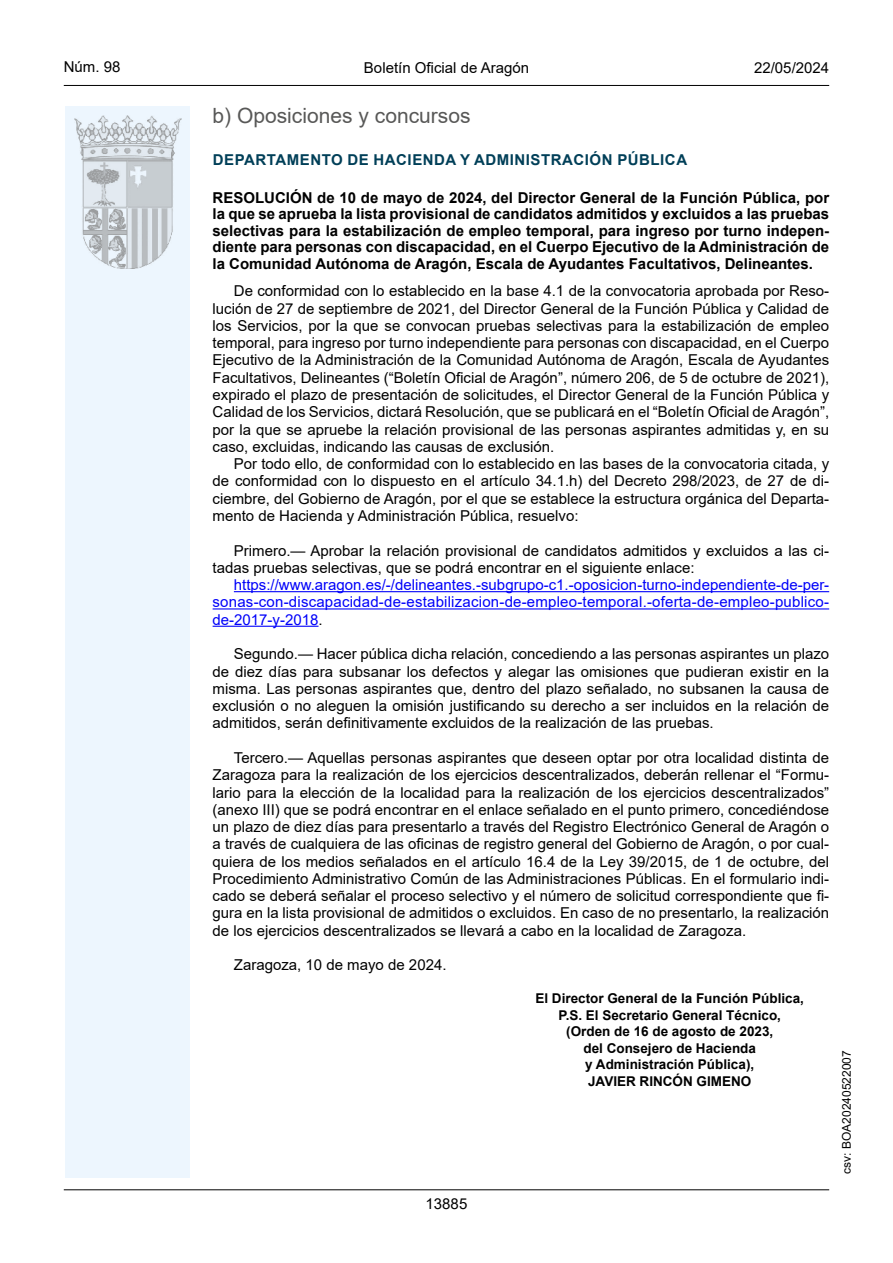
<style>
.page{position:relative;width:893px;height:1263px;background:#fff}
.page>*{position:absolute;margin:0;border:0;box-sizing:border-box;transform-origin:0 0}
.Sub_Seccion{font:21px "Arial";color:#585857}
.inicio_de_parrafo{font:15px/17.2px "Arial";color:#000;text-align:justify}
.Titulo_text{font:700 15px/16.5px "Arial";color:#000;text-align:justify}
.inicio_de_parrafo-2{font:15px/17.2px "Arial";letter-spacing:.015em;color:#0000fa;text-align:justify}
.emisor_text{font:700 15px "Arial";letter-spacing:.035em;color:#003f58}
.estilo_head-c{font:15px "Arial";color:#000}
.estilo_head-d{font:15px "Arial MT2";color:#000}
.estilo_head-i{font:15px "Arial MT2";color:#000}
.numero_pagina{font:15px "Arial MT2";color:#000}
.firma_der{font:700 13.5px "Arial";color:#000}
.estilo_head-i-2{font:12px "Arial MT2";color:#000}
.s1{font-family:"Arial MT2";color:#000}
</style>
<div class="page">
<div style="left:65px;top:106px;width:125px;height:1072px;background:#edf6fe"></div>
<img style="left:75px;top:115px;width:106px;height:153px">
<hr style="left:64px;top:85px;width:765px;height:1px;background:#000">
<hr style="left:64px;top:1189px;width:765px;height:1px;background:#000">
<hr style="left:234px;top:591px;width:595px;height:1px;background:#0000fa">
<hr style="left:213px;top:608px;width:616px;height:1px;background:#0000fa">
<hr style="left:213px;top:626px;width:106px;height:1px;background:#0000fa">
<p class="estilo_head-i" style="left:64px;top:57px;width:58px">Núm. 98</p>
<p class="estilo_head-c" style="left:364px;top:57px;width:167px">Boletín Oficial de Aragón</p>
<p class="estilo_head-d" style="left:754px;top:57px;width:77px">22/05/2024</p>
<h4 class="Sub_Seccion" style="left:213px;top:101px;width:259px">b) Oposiciones y concursos</h4>
<h5 class="emisor_text" style="left:213px;top:149px;width:476px">DEPARTAMENTO DE HACIENDA Y ADMINISTRACIÓN PÚBLICA</h5>
<p class="Titulo_text" style="left:213px;top:189px;width:618px">RESOLUCIÓN de 10 de mayo de 2024, del Director General de la Función Pública, por la que se aprueba la lista provisional de candidatos admitidos y excluidos a las pruebas selectivas para la estabilización de empleo temporal, para ingreso por turno indepen&shy;diente para personas con discapacidad, en el Cuerpo Ejecutivo de la Administración de la Comunidad Autónoma de Aragón, Escala de Ayudantes Facultativos, Delineantes.</p>
<p class="inicio_de_parrafo" style="left:213px;top:282px;width:618px;text-indent:21px">De conformidad con lo establecido en la base 4.1 de la convocatoria aprobada por Reso&shy;lución de 27 de septiembre de 2021, del Director General de la Función Pública y Calidad de los Servicios, por la que se convocan pruebas selectivas para la estabilización de empleo temporal, para ingreso por turno independiente para personas con discapacidad, en el Cuerpo Ejecutivo de la Administración de la Comunidad Autónoma de Aragón, Escala de Ayudantes Facultativos, Delineantes (“Boletín Oficial de Aragón”, número 206, de 5 de octubre de 2021), expirado el plazo de presentación de solicitudes, el Director General de la Función Pública y Calidad de los Servicios, dictará Resolución, que se publicará en el “Boletín Oficial de Aragón”, por la que se apruebe la relación provisional de las personas aspirantes admitidas y, en su caso, excluidas, indicando las causas de exclusión.</p>
<p class="inicio_de_parrafo" style="left:213px;top:455px;width:618px;text-indent:21px">Por todo ello, de conformidad con lo establecido en las bases de la convocatoria citada, y de conformidad con lo dispuesto en el artículo 34.1.h) del Decreto 298/2023, de 27 de di&shy;ciembre, del Gobierno de Aragón, por el que se establece la estructura orgánica del Departa&shy;mento de Hacienda y Administración Pública, resuelvo:</p>
<p class="inicio_de_parrafo" style="left:213px;top:542px;width:618px;text-indent:21px">Primero.— Aprobar la relación provisional de candidatos admitidos y excluidos a las ci&shy;tadas pruebas selectivas, que se podrá encontrar en el siguiente enlace:</p>
<p class="inicio_de_parrafo-2" style="left:213px;top:576px;width:618px;text-indent:21px">https://www.aragon.es/-/delineantes.-subgrupo-c1.-oposicion-turno-independiente-de-per&shy;sonas-con-discapacidad-de-estabilizacion-de-empleo-temporal.-oferta-de-empleo-publico&shy;de-2017-y-2018<span class="s1">.</span></p>
<p class="inicio_de_parrafo" style="left:213px;top:645px;width:618px;text-indent:21px">Segundo.— Hacer pública dicha relación, concediendo a las personas aspirantes un plazo de diez días para subsanar los defectos y alegar las omisiones que pudieran existir en la misma. Las personas aspirantes que, dentro del plazo señalado, no subsanen la causa de exclusión o no aleguen la omisión justificando su derecho a ser incluidos en la relación de admitidos, serán definitivamente excluidos de la realización de las pruebas.</p>
<p class="inicio_de_parrafo" style="left:213px;top:749px;width:618px;text-indent:21px">Tercero.— Aquellas personas aspirantes que deseen optar por otra localidad distinta de Zaragoza para la realización de los ejercicios descentralizados, deberán rellenar el “Formu&shy;lario para la elección de la localidad para la realización de los ejercicios descentralizados” (anexo III) que se podrá encontrar en el enlace señalado en el punto primero, concediéndose un plazo de diez días para presentarlo a través del Registro Electrónico General de Aragón o a través de cualquiera de las oficinas de registro general del Gobierno de Aragón, o por cual&shy;quiera de los medios señalados en el artículo 16.4 de la Ley 39/2015, de 1 de octubre, del Procedimiento Administrativo Común de las Administraciones Públicas. En el formulario indi&shy;cado se deberá señalar el proceso selectivo y el número de solicitud correspondiente que fi&shy;gura en la lista provisional de admitidos o excluidos. En caso de no presentarlo, la realización de los ejercicios descentralizados se llevará a cabo en la localidad de Zaragoza.</p>
<p class="inicio_de_parrafo" style="left:234px;top:956px;width:214px">Zaragoza, 10 de mayo de 2024.</p>
<p class="firma_der" style="left:535px;top:989px;width:270px">El Director General de la Función Pública,</p>
<p class="firma_der" style="left:558px;top:1005px;width:224px">P.S. El Secretario General Técnico,</p>
<p class="firma_der" style="left:566px;top:1022px;width:209px">(Orden de 16 de agosto de 2023,</p>
<p class="firma_der" style="left:583px;top:1038px;width:174px">del Consejero de Hacienda</p>
<p class="firma_der" style="left:585px;top:1055px;width:171px">y Administración Pública),</p>
<p class="firma_der" style="left:588px;top:1071px;width:165px">JAVIER RINCÓN GIMENO</p>
<p class="numero_pagina" style="left:426px;top:1193px;width:43px">13885</p>
<p class="estilo_head-i-2" style="left:838px;top:1174px;width:125px;rotate:-90deg">csv: BOA20240522007</p>
</div>
